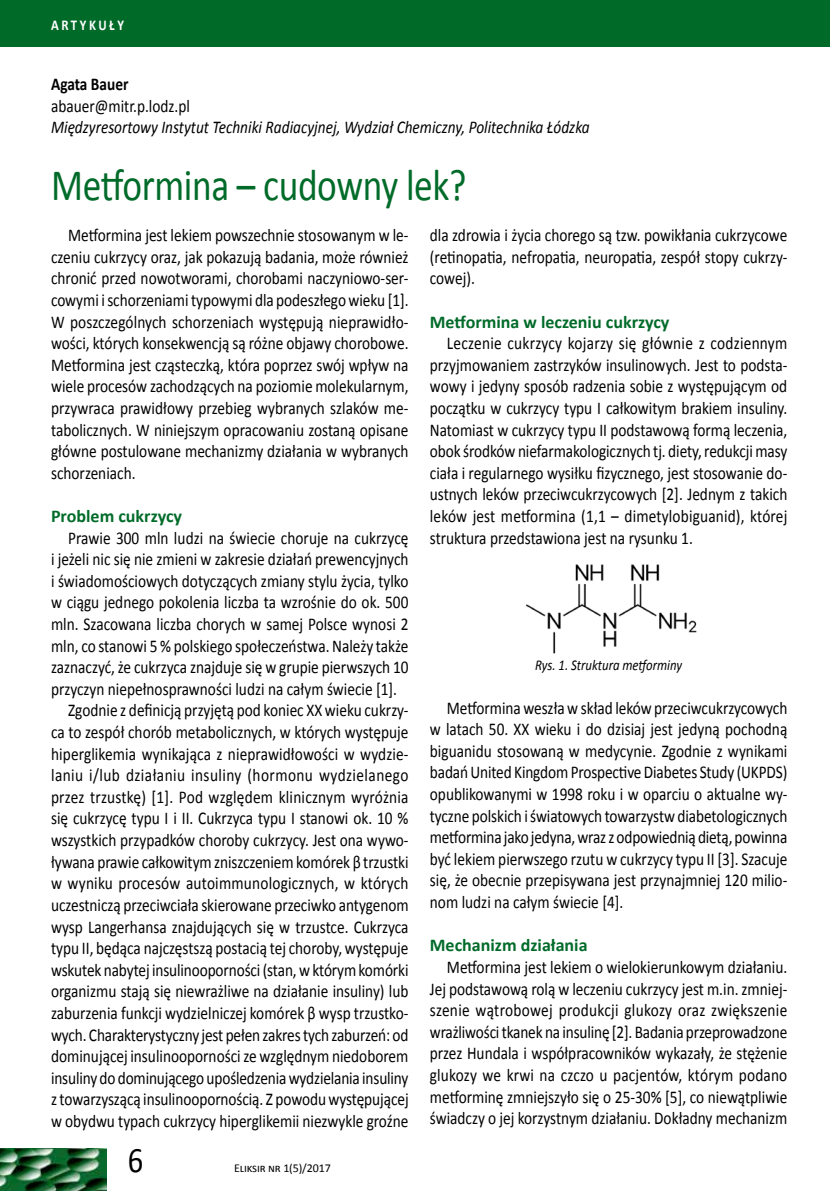
<style>
.page{position:relative;width:830px;height:1191px;background:#fff}
.page>*{position:absolute;margin:0;border:0;box-sizing:border-box;transform-origin:0 0}
.t1{font:45px "Calibri";letter-spacing:-.01em;color:#006b29;scale:.83 1}
.t2{font:36px "Calibri";color:#000;scale:.85 1}
.t3{font:18px/21.6px "Calibri";color:#000;text-align:justify;scale:.85 1}
.t4{font:italic 18px "Calibri";color:#000;scale:.85 1}
.t5{font:700 18px "Calibri";color:#006b29}
.t6{font:18px "Calibri";letter-spacing:.03em;color:#000;scale:.85 1}
.t7{font:700 18px "Calibri";color:#000;scale:.85 1}
.t8{font:italic 15px "Calibri";color:#000;scale:.85 1}
.t9{font:700 15px "Calibri";letter-spacing:.2em;color:#fff;scale:.85 1}
.t10{font:12px "Calibri";letter-spacing:-.01em;color:#000}
</style>
<div class="page">
<div style="left:0;top:0;width:829px;height:47px;background:#006b29"></div>
<img style="left:0;top:1148px;width:107px;height:43px">
<img style="left:526px;top:564px;width:171px;height:90px">
<p class="t9" style="left:51px;top:16px;width:87px">ARTYKUŁY</p>
<p class="t7" style="left:51px;top:73px;width:92px">Agata Bauer</p>
<p class="t3" style="left:51px;top:95px;width:165px">abauer@mitr.p.lodz.pl</p>
<p class="t4" style="left:51px;top:115px;width:635px">Międzyresortowy Instytut Techniki Radiacyjnej, Wydział Chemiczny, Politechnika Łódzka</p>
<h1 class="t1" style="left:51px;top:156px;width:501px">Metformina – cudowny lek?</h1>
<p class="t3" style="left:51px;top:224px;width:422px;text-indent:17px">Metformina jest lekiem powszechnie stosowanym w le&shy;czeniu cukrzycy oraz, jak pokazują badania, może również chronić przed nowotworami, chorobami naczyniowo-ser&shy;cowymi i schorzeniami typowymi dla podeszłego wieku [1].<br>W poszczególnych schorzeniach występują nieprawidło&shy;wości, których konsekwencją są różne objawy chorobowe.<br>Metformina jest cząsteczką, która poprzez swój wpływ na wiele procesów zachodzących na poziomie molekularnym, przywraca prawidłowy przebieg wybranych szlaków me&shy;tabolicznych. W niniejszym opracowaniu zostaną opisane główne postulowane mechanizmy działania w wybranych schorzeniach.</p>
<p class="t5" style="left:51px;top:504px;width:132px">Problem cukrzycy</p>
<p class="t3" style="left:68px;top:527px;width:402px">Prawie 300 mln ludzi na świecie choruje na cukrzycę</p>
<p class="t3" style="left:51px;top:548px;width:422px">i jeżeli nic się nie zmieni w zakresie działań prewencyjnych</p>
<p class="t3" style="left:51px;top:570px;width:422px">i świadomościowych dotyczących zmiany stylu życia, tylko</p>
<p class="t3" style="left:51px;top:591px;width:422px">w ciągu jednego pokolenia liczba ta wzrośnie do ok. 500</p>
<p class="t3" style="left:51px;top:613px;width:422px">mln. Szacowana liczba chorych w samej Polsce wynosi 2</p>
<p class="t3" style="left:51px;top:635px;width:422px">mln, co stanowi 5 % polskiego społeczeństwa. Należy także</p>
<p class="t3" style="left:51px;top:656px;width:422px">zaznaczyć, że cukrzyca znajduje się w grupie pierwszych 10</p>
<p class="t3" style="left:51px;top:678px;width:408px">przyczyn niepełnosprawności ludzi na całym świecie [1].</p>
<p class="t3" style="left:68px;top:699px;width:402px">Zgodnie z definicją przyjętą pod koniec XX wieku cukrzy-</p>
<p class="t3" style="left:51px;top:721px;width:422px">ca to zespół chorób metabolicznych, w których występuje</p>
<p class="t3" style="left:51px;top:743px;width:422px">hiperglikemia wynikająca z nieprawidłowości w wydzie-</p>
<p class="t6" style="left:51px;top:764px;width:422px">laniu i/lub działaniu insuliny (hormonu wydzielanego</p>
<p class="t3" style="left:51px;top:786px;width:422px">przez trzustkę) [1]. Pod względem klinicznym wyróżnia</p>
<p class="t3" style="left:51px;top:807px;width:422px">się cukrzycę typu I i II. Cukrzyca typu I stanowi ok. 10 %</p>
<p class="t3" style="left:51px;top:829px;width:422px">wszystkich przypadków choroby cukrzycy. Jest ona wywo-</p>
<p class="t3" style="left:51px;top:851px;width:422px">ływana prawie całkowitym zniszczeniem komórek β trzustki</p>
<p class="t3" style="left:51px;top:872px;width:422px">w wyniku procesów autoimmunologicznych, w których</p>
<p class="t3" style="left:51px;top:894px;width:422px">uczestniczą przeciwciała skierowane przeciwko antygenom</p>
<p class="t3" style="left:51px;top:915px;width:422px">wysp Langerhansa znajdujących się w trzustce. Cukrzyca</p>
<p class="t3" style="left:51px;top:937px;width:422px">typu II, będąca najczęstszą postacią tej choroby, występuje</p>
<p class="t3" style="left:51px;top:959px;width:422px">wskutek nabytej insulinooporności (stan, w którym komórki</p>
<p class="t3" style="left:51px;top:980px;width:422px">organizmu stają się niewrażliwe na działanie insuliny) lub</p>
<p class="t3" style="left:51px;top:1002px;width:422px">zaburzenia funkcji wydzielniczej komórek β wysp trzustko-</p>
<p class="t3" style="left:51px;top:1023px;width:422px">wych. Charakterystyczny jest pełen zakres tych zaburzeń: od</p>
<p class="t3" style="left:51px;top:1045px;width:422px">dominującej insulinooporności ze względnym niedoborem</p>
<p class="t3" style="left:51px;top:1067px;width:422px">insuliny do dominującego upośledzenia wydzielania insuliny</p>
<p class="t3" style="left:51px;top:1088px;width:422px">z towarzyszącą insulinoopornością. Z powodu występującej</p>
<p class="t3" style="left:51px;top:1110px;width:422px">w obydwu typach cukrzycy hiperglikemii niezwykle groźne</p>
<p class="t3" style="left:429px;top:224px;width:422px">dla zdrowia i życia chorego są tzw. powikłania cukrzycowe (retinopatia, nefropatia, neuropatia, zespół stopy cukrzy&shy;cowej).</p>
<p class="t5" style="left:429px;top:310px;width:241px">Metformina w leczeniu cukrzycy</p>
<p class="t3" style="left:429px;top:332px;width:422px;text-indent:17px">Leczenie cukrzycy kojarzy się głównie z codziennym przyjmowaniem zastrzyków insulinowych. Jest to podsta&shy;wowy i jedyny sposób radzenia sobie z występującym od początku w cukrzycy typu I całkowitym brakiem insuliny.<br>Natomiast w cukrzycy typu II podstawową formą leczenia, obok środków niefarmakologicznych tj. diety, redukcji masy ciała i regularnego wysiłku fizycznego, jest stosowanie do&shy;ustnych leków przeciwcukrzycowych [2]. Jednym z takich leków jest metformina (1,1 – dimetylobiguanid), której struktura przedstawiona jest na rysunku 1.</p>
<p class="t8" style="left:534px;top:655px;width:175px">Rys. 1. Struktura metforminy</p>
<p class="t3" style="left:429px;top:697px;width:422px;text-indent:17px">Metformina weszła w skład leków przeciwcukrzycowych w latach 50. XX wieku i do dzisiaj jest jedyną pochodną biguanidu stosowaną w medycynie. Zgodnie z wynikami badań United Kingdom Prospective Diabetes Study (UKPDS) opublikowanymi w 1998 roku i w oparciu o aktualne wy&shy;tyczne polskich i światowych towarzystw diabetologicznych metformina jako jedyna, wraz z odpowiednią dietą, powinna być lekiem pierwszego rzutu w cukrzycy typu II [3]. Szacuje się, że obecnie przepisywana jest przynajmniej 120 milio&shy;nom ludzi na całym świecie [4].</p>
<p class="t5" style="left:429px;top:933px;width:159px">Mechanizm działania</p>
<p class="t3" style="left:429px;top:956px;width:422px;text-indent:17px">Metformina jest lekiem o wielokierunkowym działaniu.<br>Jej podstawową rolą w leczeniu cukrzycy jest m.in. zmniej&shy;szenie wątrobowej produkcji glukozy oraz zwiększenie wrażliwości tkanek na insulinę [2]. Badania przeprowadzone przez Hundala i współpracowników wykazały, że stężenie glukozy we krwi na czczo u pacjentów, którym podano metforminę zmniejszyło się o 25-30% [5], co niewątpliwie świadczy o jej korzystnym działaniu. Dokładny mechanizm</p>
<h2 class="t2" style="left:128px;top:1137px;width:20px">6</h2>
<p class="t10" style="left:234px;top:1160px;width:98px">Eliksir nr 1(5)/2017</p>
</div>
